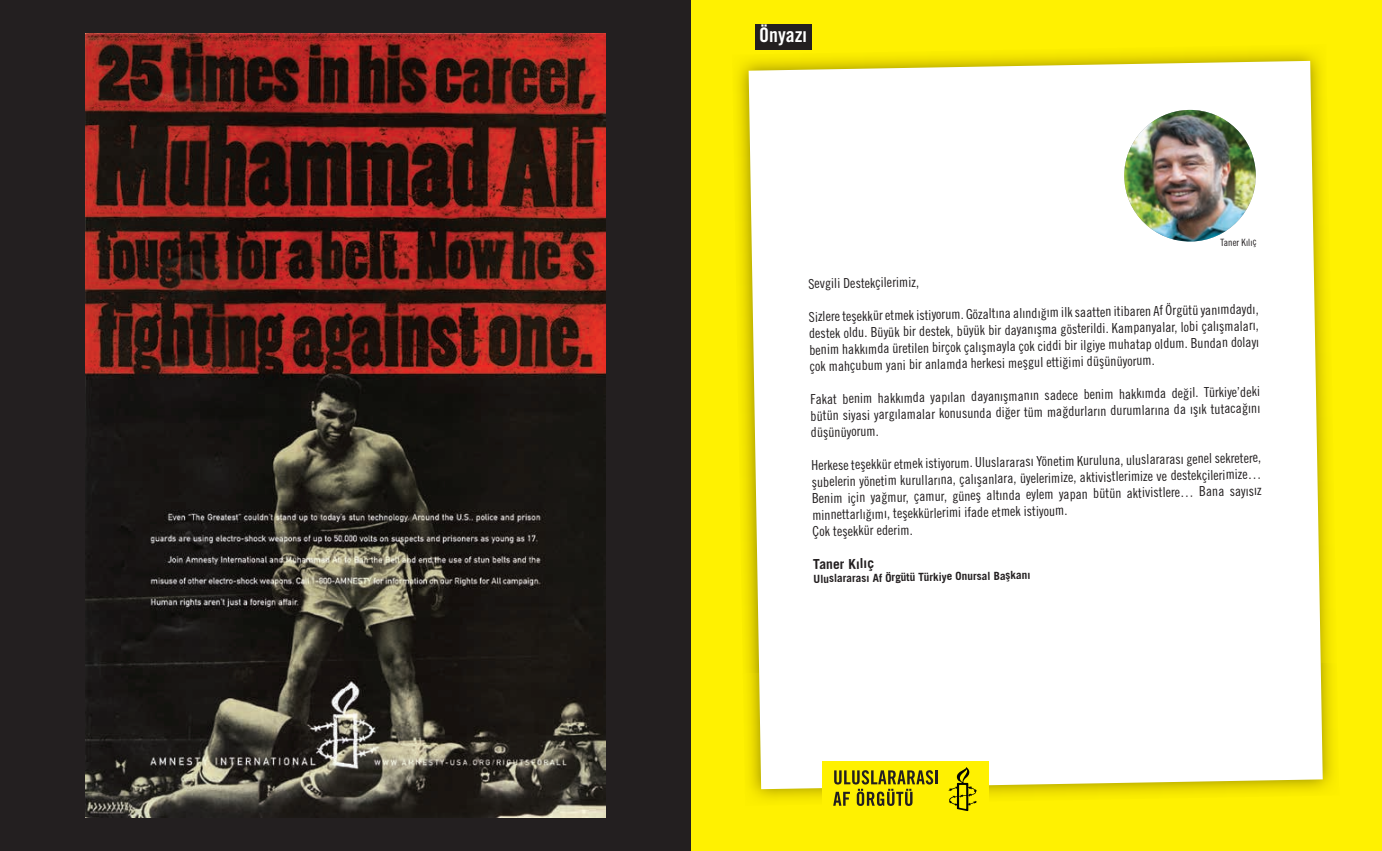
<style>
.page{position:relative;width:1382px;height:851px;background:#fff}
.page>*{position:absolute;margin:0;border:0;box-sizing:border-box;transform-origin:0 0}
.t1{font:20px "Trade Gothic LT Std Bd Cn 20";color:#fff}
.t2{font:13.75px/16.5px "Trade Gothic LT Std Cn 18";color:#231f20;text-align:justify}
.t3{font:700 13.75px "Trade Gothic LT Std";color:#231f20}
.t4{font:700 11.25px "Trade Gothic LT Std";color:#231f20}
.t5{font:10px "Trade Gothic LT Std Cn 18";color:#231f20}
</style>
<div class="page">
<div style="left:691px;top:0;width:691px;height:850px;background:#fff101"></div>
<img style="left:737px;top:44px;width:594px;height:618px">
<img style="left:746px;top:662px;width:587px;height:138px">
<div style="left:749px;top:61px;width:574px;height:728px;background:#fff"></div>
<img style="left:1124px;top:110px;width:132px;height:132px">
<div style="left:755px;top:25px;width:56px;height:25px;background:#231f20"></div>
<div style="left:0;top:0;width:691px;height:850px;background:#231f20"></div>
<img style="left:85px;top:34px;width:521px;height:782px">
<div style="left:822px;top:760px;width:166px;height:56px;background:#fff101"></div>
<svg style="left:833px;top:770px;width:105px;height:35px"></svg>
<svg style="left:948px;top:767px;width:29px;height:43px"></svg>
<h1 class="t1" style="left:759px;top:23px;width:49px">Önyazı</h1>
<p class="t5" style="left:1220px;top:236px;width:38px;rotate:-1deg">Taner Kılıç</p>
<p class="t2" style="left:808px;top:275px;width:112px;rotate:-1deg">Sevgili Destekçilerimiz,</p>
<p class="t2" style="left:809px;top:308px;width:451px;rotate:-1deg">Sizlere teşekkür etmek istiyorum. Gözaltına alındığım ilk saatten itibaren Af Örgütü yanımdaydı, destek oldu. Büyük bir destek, büyük bir dayanışma gösterildi. Kampanyalar, lobi çalışmaları, benim hakkımda üretilen birçok çalışmayla çok ciddi bir ilgiye muhatap oldum. Bundan dolayı çok mahçubum yani bir anlamda herkesi meşgul ettiğimi düşünüyorum.</p>
<p class="t2" style="left:810px;top:391px;width:451px;rotate:-1deg">Fakat benim hakkımda yapılan dayanışmanın sadece benim hakkımda değil. Türkiye’deki bütün siyasi yargılamalar konusunda diğer tüm mağdurların durumlarına da ışık tutacağını düşünüyorum.</p>
<p class="t2" style="left:811px;top:457px;width:451px;text-align:left;rotate:-1deg">Herkese teşekkür etmek istiyorum. Uluslararası Yönetim Kuruluna, uluslararası genel sekretere, şubelerin yönetim kurullarına, çalışanlara, üyelerimize, aktivistlerimize ve destekçilerimize… Benim için yağmur, çamur, güneş altında eylem yapan bütün aktivistlere… Bana sayısız minnettarlığımı, teşekkürlerimi ifade etmek istiyoum.<br>Çok teşekkür ederim.</p>
<p class="t3" style="left:813px;top:556px;width:63px;rotate:-1deg">Taner Kılıç</p>
<p class="t4" style="left:813px;top:571px;width:219px;rotate:-1deg">Uluslararası Af Örgütü Türkiye Onursal Başkanı</p>
</div>
